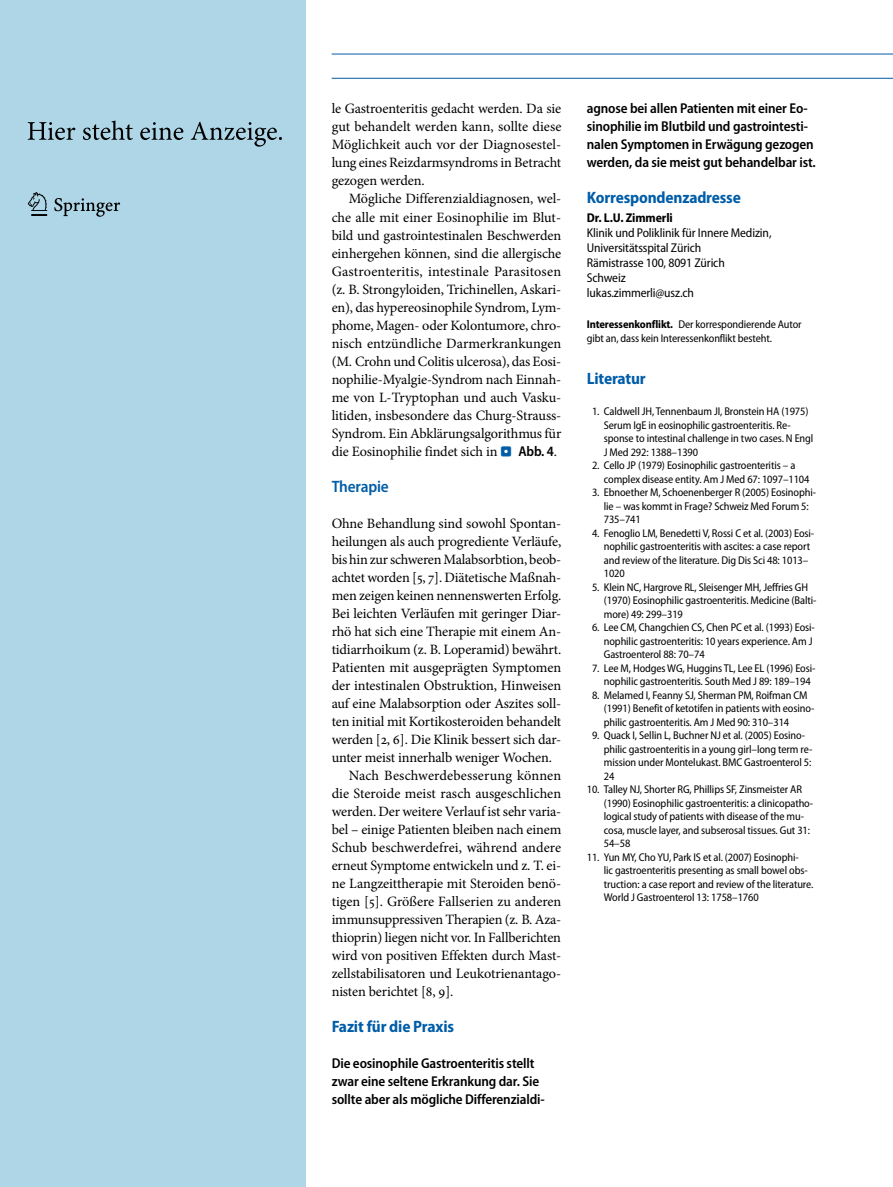
<style>
.page{position:relative;width:893px;height:1187px;background:#fff}
.page>*{position:absolute;margin:0;border:0;box-sizing:border-box;transform-origin:0 0}
._999_012_u1_12ptVor{font:700 semi-condensed 16.5px "Myriad Pro";letter-spacing:-.01em;color:#005da8}
._012_u1{font:700 semi-condensed 16.5px "Myriad Pro";letter-spacing:-.01em;color:#005da8}
._999_012_u1_12ptVorN{font:700 semi-condensed 16.5px "Myriad Pro";letter-spacing:-.01em;color:#005da8}
._013_u2{font:600 semi-condensed 16.5px "Myriad Pro";letter-spacing:-.01em;color:#005da8}
._010_fliesstext_mit{font:14.25px/18px "Minion Pro";letter-spacing:-.01em;color:#000;text-align:justify}
._010_fliesstext_ohne{font:14.25px/18px "Minion Pro";letter-spacing:-.01em;color:#000;text-align:justify}
._019_fazit{font:600 semi-condensed 14.25px/18px "Myriad Pro";letter-spacing:-.01em;color:#000}
._022_autorenadresse{font:semi-condensed 12.75px/15px "Myriad Pro";letter-spacing:-.01em;color:#000}
._021_autorenname{font:700 semi-condensed 12.75px "Myriad Pro";letter-spacing:-.01em;color:#000}
._023_literatur{font:semi-condensed 11.25px/13.5px "Myriad Pro";letter-spacing:-.01em;color:#000}
._044_kleinsatz_artik{font:semi-condensed 11.25px/13.5px "Myriad Pro";letter-spacing:-.01em;color:#000}
.s1{font-family:"S Buttons";font-size:13.5px;color:#005da8}
.s2{font-family:"Myriad Pro";font-weight:600;font-stretch:semi-condensed}
.s3{font-weight:700}
</style>
<div class="page">
<hr style="left:332px;top:54px;width:561px;height:1px;background:#005da8">
<hr style="left:332px;top:78px;width:561px;height:1px;background:#005da8">
<div style="left:0;top:0;width:306px;height:1186px;background:#aed6e7"></div>
<svg style="left:28px;top:120px;width:254px;height:27px"></svg>
<svg style="left:28px;top:192px;width:92px;height:25px"></svg>
<p class="_010_fliesstext_ohne" style="left:332px;top:100px;width:231px">le Gastroenteritis gedacht werden. Da sie gut behandelt werden kann, sollte diese Möglichkeit auch vor der Diagnosestel&shy;lung eines Reizdarmsyndroms in Betracht gezogen werden.</p>
<p class="_010_fliesstext_mit" style="left:332px;top:190px;width:231px;text-indent:17px">Mögliche Differenzialdiagnosen, wel&shy;che alle mit einer Eosinophilie im Blut&shy;bild und gastrointestinalen Beschwerden einhergehen können, sind die allergische Gastroenteritis, intestinale Parasitosen (z. B. Strongyloiden, Trichinellen, Askari&shy;en), das hypereosinophile Syndrom, Lym&shy;phome, Magen- oder Kolontumore, chro&shy;nisch entzündliche Darmerkrankungen (M. Crohn und Colitis ulcerosa), das Eosi&shy;nophilie-Myalgie-Syndrom nach Einnah&shy;me von L-Tryptophan und auch Vasku&shy;litiden, insbesondere das Churg-Strauss-Syndrom. Ein Abklärungsalgorithmus für die Eosinophilie findet sich in <span class="s1">.</span> <span class="s2">Abb. 4</span>.</p>
<p class="_013_u2" style="left:332px;top:477px;width:59px">Therapie</p>
<p class="_010_fliesstext_ohne" style="left:332px;top:514px;width:231px">Ohne Behandlung sind sowohl Spontan&shy;heilungen als auch progrediente Verläufe, bis hin zur schweren Malabsorbtion, beob&shy;achtet worden [5, 7]. Diätetische Maßnah&shy;men zeigen keinen nennenswerten Erfolg.<br>Bei leichten Verläufen mit geringer Diar&shy;rhö hat sich eine Therapie mit einem An&shy;tidiarrhoikum (z. B. Loperamid) bewährt.<br>Patienten mit ausgeprägten Sym-ptomen der intestinalen Obstruktion, Hinweisen auf eine Malabsorption oder Aszites soll&shy;ten initial mit Kortikosteroiden behandelt werden [2, 6]. Die Klinik bessert sich dar&shy;unter meist innerhalb weniger Wochen.</p>
<p class="_010_fliesstext_mit" style="left:332px;top:766px;width:231px;text-indent:17px">Nach Beschwerdebesserung können die Steroide meist rasch ausgeschlichen werden. Der weitere Verlauf ist sehr varia&shy;bel – einige Patienten bleiben nach einem Schub beschwerdefrei, während andere erneut Symptome entwickeln und z. T. ei&shy;ne Langzeittherapie mit Steroiden benö&shy;tigen [5]. Größere Fallserien zu anderen immunsuppressiven Therapien (z. B. Aza&shy;thioprin) liegen nicht vor. In Fallberichten wird von positiven Effekten durch Mast&shy;zellstabilisatoren und Leukotrienantago&shy;nisten berichtet [8, 9].</p>
<p class="_012_u1" style="left:332px;top:1017px;width:124px">Fazit für die Praxis</p>
<p class="_019_fazit" style="left:332px;top:1054px;width:215px">Die eosinophile Gastroenteritis stellt zwar eine seltene Erkrankung dar. Sie sollte aber als mögliche Differenzialdi-</p>
<p class="_019_fazit" style="left:587px;top:100px;width:230px">agnose bei allen Patienten mit einer Eo&shy;sinophilie im Blutbild und gastrointesti&shy;nalen Symptomen in Erwägung gezogen werden, da sie meist gut behandelbar ist.</p>
<p class="_999_012_u1_12ptVor" style="left:587px;top:189px;width:156px">Korrespondenzadresse</p>
<p class="_021_autorenname" style="left:587px;top:210px;width:88px">Dr. L.U. Zimmerli</p>
<p class="_022_autorenadresse" style="left:587px;top:225px;width:186px">Klinik und Poliklinik für Innere Medizin,<br>Universitätsspital Zürich</p>
<p class="_022_autorenadresse" style="left:587px;top:255px;width:140px">Rämistrasse 100, 8091 Zürich</p>
<p class="_022_autorenadresse" style="left:587px;top:270px;width:40px">Schweiz</p>
<p class="_022_autorenadresse" style="left:587px;top:285px;width:109px">lukas.zimmerli@usz.ch</p>
<p class="_044_kleinsatz_artik" style="left:587px;top:318px;width:216px"><span class="s3">Interessenkonflikt.</span> Der korrespondierende Autor gibt an, dass kein Interessenkonflikt besteht.</p>
<p class="_999_012_u1_12ptVorN" style="left:587px;top:369px;width:60px">Literatur</p>
<p class="_023_literatur" style="left:604px;top:405px;width:211px;text-indent:-12px">1. Caldwell JH, Tennenbaum JI, Bronstein HA (1975)<br>Serum IgE in eosinophilic gastroenteritis. Re&shy;sponse to intestinal challenge in two cases. N Engl J Med 292: 1388–1390</p>
<p class="_023_literatur" style="left:604px;top:459px;width:207px;text-indent:-12px">2. Cello JP (1979) Eosinophilic gastroenteritis – a complex disease entity. Am J Med 67: 1097–1104</p>
<p class="_023_literatur" style="left:604px;top:486px;width:214px;text-indent:-12px">3. Ebnoether M, Schoenenberger R (2005) Eosinophi&shy;lie – was kommt in Frage? Schweiz Med Forum 5:<br>735–741</p>
<p class="_023_literatur" style="left:604px;top:526px;width:212px;text-indent:-12px">4. Fenoglio LM, Benedetti V, Rossi C et al. (2003) Eosi&shy;nophilic gastroenteritis with ascites: a case report and review of the literature. Dig Dis Sci 48: 1013– 1020</p>
<p class="_023_literatur" style="left:604px;top:580px;width:214px;text-indent:-12px">5. Klein NC, Hargrove RL, Sleisenger MH, Jeffries GH (1970) Eosinophilic gastroenteritis. Medicine (Balti&shy;more) 49: 299–319</p>
<p class="_023_literatur" style="left:604px;top:621px;width:213px;text-indent:-12px">6. Lee CM, Changchien CS, Chen PC et al. (1993) Eosi&shy;nophilic gastroenteritis: 10 years experience. Am J<br>Gastroenterol 88: 70–74</p>
<p class="_023_literatur" style="left:604px;top:661px;width:213px;text-indent:-12px">7. Lee M, Hodges WG, Huggins TL, Lee EL (1996) Eosi&shy;nophilic gastroenteritis. South Med J 89: 189–194</p>
<p class="_023_literatur" style="left:604px;top:688px;width:212px;text-indent:-12px">8. Melamed I, Feanny SJ, Sherman PM, Roifman CM (1991) Benefit of ketotifen in patients with eosino&shy;philic gastroenteritis. Am J Med 90: 310–314</p>
<p class="_023_literatur" style="left:604px;top:729px;width:210px;text-indent:-12px">9. Quack I, Sellin L, Buchner NJ et al. (2005) Eosino&shy;philic gastroenteritis in a young girl–long term re&shy;mission under Montelukast. BMC Gastroenterol 5:<br>24</p>
<p class="_023_literatur" style="left:604px;top:783px;width:211px;text-indent:-17px">10. Talley NJ, Shorter RG, Phillips SF, Zinsmeister AR (1990) Eosinophilic gastroenteritis: a clinicopatho&shy;logical study of patients with disease of the mu&shy;cosa, muscle layer, and subserosal tissues. Gut 31:<br>54–58</p>
<p class="_023_literatur" style="left:604px;top:850px;width:211px;text-indent:-17px">11. Yun MY, Cho YU, Park IS et al. (2007) Eosinophi-<br>lic gastroenteritis presenting as small bowel obs&shy;truction: a case report and review of the literature.<br>World J Gastroenterol 13: 1758–1760</p>
</div>
